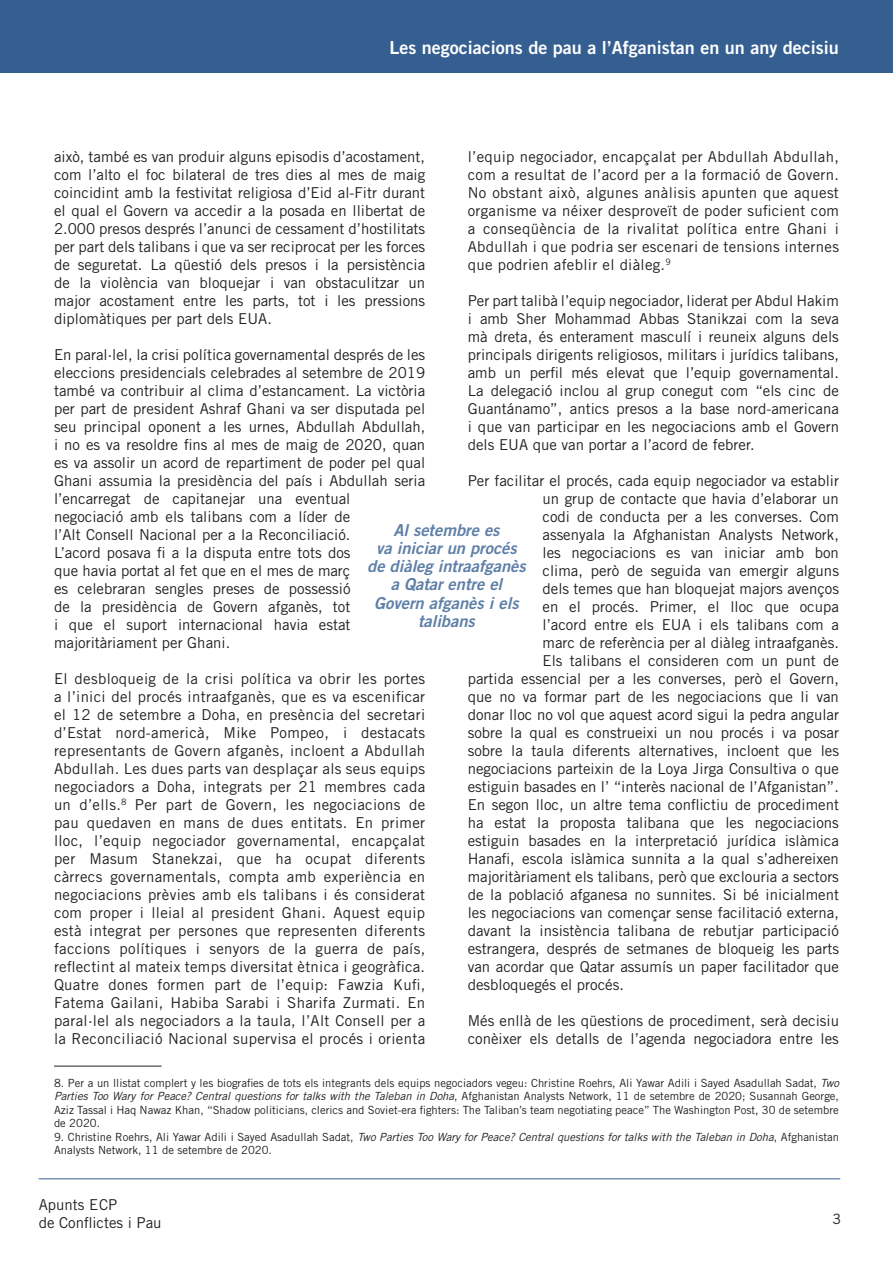
<style>
.page{position:relative;width:893px;height:1263px;background:#fff}
.page>*{position:absolute;margin:0;border:0;box-sizing:border-box;transform-origin:0 0}
.t1{font:18px "Trade Gothic LT Std Bd 2";color:#fff}
.t2{font:16.5px/18.1px "Trade Gothic LT Std Bd 2 Obl";color:#5e7fa7;text-align:center}
.t3{font:15px/18px "Trade Gothic LT Std";color:#231f20;text-align:justify}
.t4{font:14.25px "Trade Gothic LT Std";color:#231f20}
.t5{font:11.25px/13.5px "Trade Gothic LT Std";color:#231f20;text-align:justify}
.s1{font-style:italic}
</style>
<div class="page">
<hr style="left:39px;top:1178px;width:801px;height:1px;background:#365f91">
<div style="left:0;top:0;width:893px;height:72px;background:#365f91"></div>
<hr style="left:54px;top:1066px;width:108px;height:1px;background:#231f20">
<p class="t1" style="left:389px;top:37px;width:451px">Les negociacions de pau a l’Afganistan en un any decisiu</p>
<p class="t3" style="left:54px;top:147px;width:373px">això, també es van produir alguns episodis d’acostament, com l’alto el foc bilateral de tres dies al mes de maig coincidint amb la festivitat religiosa d’Eid al-Fitr durant el qual el Govern va accedir a la posada en llibertat de 2.000 presos després l’anunci de cessament d’hostilitats per part dels talibans i que va ser reciprocat per les forces de seguretat. La qüestió dels presos i la persistència de la violència van bloquejar i van obstaculitzar un major acostament entre les parts, tot i les pressions diplomàtiques per part dels EUA.</p>
<p class="t3" style="left:54px;top:345px;width:373px;text-align:left">En paral·lel, la crisi política governamental després de les eleccions presidencials celebrades al setembre de 2019 també va contribuir al clima d’estancament. La victòria per part de president Ashraf Ghani va ser disputada pel seu principal oponent a les urnes, Abdullah Abdullah, i no es va resoldre fins al mes de maig de 2020, quan es va assolir un acord de repartiment de poder pel qual Ghani assumia la presidència del país i Abdullah seria l’encarregat de capitanejar una eventual<br>negociació amb els talibans com a líder de<br>l’Alt Consell Nacional per a la Reconciliació.<br>L’acord posava fi a la disputa entre tots dos<br>que havia portat al fet que en el mes de març<br>es celebraran sengles preses de possessió<br>de la presidència de Govern afganès, tot<br>i que el suport internacional havia estat majoritàriament per Ghani.</p>
<p class="t3" style="left:54px;top:669px;width:373px">El desbloqueig de la crisi política va obrir les portes a l’inici del procés intraafganès, que es va escenificar el 12 de setembre a Doha, en presència del secretari d’Estat nord-americà, Mike Pompeo, i destacats representants de Govern afganès, incloent a Abdullah Abdullah. Les dues parts van desplaçar als seus equips negociadors a Doha, integrats per 21 membres cada un d’ells.<sup>8</sup> Per part de Govern, les negociacions de pau quedaven en mans de dues entitats. En primer lloc, l’equip negociador governamental, encapçalat per Masum Stanekzai, que ha ocupat diferents càrrecs governamentals, compta amb experiència en negociacions prèvies amb els talibans i és considerat com proper i lleial al president Ghani. Aquest equip està integrat per persones que representen diferents faccions polítiques i senyors de la guerra de país, reflectint al mateix temps diversitat ètnica i geogràfica.<br>Quatre dones formen part de l’equip: Fawzia Kufi, Fatema Gailani, Habiba Sarabi i Sharifa Zurmati. En paral·lel als negociadors a la taula, l’Alt Consell per a la Reconciliació Nacional supervisa el procés i orienta</p>
<p class="t3" style="left:468px;top:147px;width:373px">l’equip negociador, encapçalat per Abdullah Abdullah, com a resultat de l’acord per a la formació de Govern.<br>No obstant això, algunes anàlisis apunten que aquest organisme va néixer desproveït de poder suficient com a conseqüència de la rivalitat política entre Ghani i Abdullah i que podria ser escenari de tensions internes que podrien afeblir el diàleg.<sup>9</sup></p>
<p class="t3" style="left:468px;top:291px;width:373px">Per part talibà l’equip negociador, liderat per Abdul Hakim i amb Sher Mohammad Abbas Stanikzai com la seva mà dreta, és enterament masculí i reuneix alguns dels principals dirigents religiosos, militars i jurídics talibans, amb un perfil més elevat que l’equip governamental.<br>La delegació inclou al grup conegut com “els cinc de Guantánamo”, antics presos a la base nord-americana i que van participar en les negociacions amb el Govern dels EUA que van portar a l’acord de febrer.</p>
<p class="t3" style="left:468px;top:471px;width:373px">Per facilitar el procés, cada equip negociador va establir</p>
<p class="t3" style="left:542px;top:489px;width:298px">un grup de contacte que havia d’elaborar un</p>
<p class="t3" style="left:542px;top:507px;width:298px">codi de conducta per a les converses. Com</p>
<p class="t3" style="left:542px;top:525px;width:298px">assenyala la Afghanistan Analysts Network,</p>
<p class="t3" style="left:542px;top:543px;width:298px">les negociacions es van iniciar amb bon</p>
<p class="t3" style="left:542px;top:561px;width:298px">clima, però de seguida van emergir alguns</p>
<p class="t3" style="left:542px;top:579px;width:298px">dels temes que han bloquejat majors avenços</p>
<p class="t3" style="left:542px;top:597px;width:298px">en el procés. Primer, el lloc que ocupa</p>
<p class="t3" style="left:542px;top:615px;width:298px">l’acord entre els EUA i els talibans com a</p>
<p class="t3" style="left:542px;top:633px;width:298px">marc de referència per al diàleg intraafganès.</p>
<p class="t3" style="left:542px;top:651px;width:298px">Els talibans el consideren com un punt de</p>
<p class="t3" style="left:468px;top:669px;width:373px">partida essencial per a les converses, però el Govern,</p>
<p class="t3" style="left:468px;top:687px;width:373px">que no va formar part de les negociacions que li van</p>
<p class="t3" style="left:468px;top:705px;width:373px">donar lloc no vol que aquest acord sigui la pedra angular</p>
<p class="t3" style="left:468px;top:723px;width:373px">sobre la qual es construeixi un nou procés i va posar</p>
<p class="t3" style="left:468px;top:741px;width:373px">sobre la taula diferents alternatives, incloent que les</p>
<p class="t3" style="left:468px;top:759px;width:373px">negociacions parteixin de la Loya Jirga Consultiva o que</p>
<p class="t3" style="left:468px;top:777px;width:373px">estiguin basades en l’ “interès nacional de l’Afganistan”.</p>
<p class="t3" style="left:468px;top:795px;width:373px">En segon lloc, un altre tema conflictiu de procediment</p>
<p class="t3" style="left:468px;top:813px;width:373px">ha estat la proposta talibana que les negociacions</p>
<p class="t3" style="left:468px;top:831px;width:373px">estiguin basades en la interpretació jurídica islàmica</p>
<p class="t3" style="left:468px;top:849px;width:373px">Hanafi, escola islàmica sunnita a la qual s’adhereixen</p>
<p class="t3" style="left:468px;top:867px;width:373px">majoritàriament els talibans, però que exclouria a sectors</p>
<p class="t3" style="left:468px;top:885px;width:373px">de la població afganesa no sunnites. Si bé inicialment</p>
<p class="t3" style="left:468px;top:903px;width:373px">les negociacions van començar sense facilitació externa,</p>
<p class="t3" style="left:468px;top:921px;width:373px">davant la insistència talibana de rebutjar participació</p>
<p class="t3" style="left:468px;top:939px;width:373px">estrangera, després de setmanes de bloqueig les parts</p>
<p class="t3" style="left:468px;top:957px;width:373px">van acordar que Qatar assumís un paper facilitador que</p>
<p class="t3" style="left:468px;top:975px;width:158px">desbloquegés el procés.</p>
<p class="t3" style="left:468px;top:1011px;width:373px">Més enllà de les qüestions de procediment, serà decisiu conèixer els detalls de l’agenda negociadora entre les</p>
<p class="t5" style="left:54px;top:1076px;width:786px">8. Per a un llistat complert y les biografies de tots els integrants dels equips negociadors vegeu: Christine Roehrs, Ali Yawar Adili i Sayed Asadullah Sadat, <span class="s1">Two Parties Too Wary for Peace? Central questions for talks with the Taleban in Doha</span>, Afghanistan Analysts Network, 11 de setembre de 2020; Susannah George, Aziz Tassal i Haq Nawaz Khan, “Shadow politicians, clerics and Soviet-era fighters: The Taliban’s team negotiating peace” The Washington Post, 30 de setembre de 2020.</p>
<p class="t5" style="left:54px;top:1130px;width:786px">9. Christine Roehrs, Ali Yawar Adili i Sayed Asadullah Sadat, <span class="s1">Two Parties Too Wary for Peace? Central questions for talks with the Taleban in Doha</span>, Afghanistan<br>Analysts Network, 11 de setembre de 2020.</p>
<p class="t2" style="left:367px;top:521px;width:160px">Al setembre es<br>va iniciar un procés de diàleg intraafganès a Qatar entre el<br>Govern afganès i els talibans</p>
<p class="t3" style="left:39px;top:1195px;width:124px">Apunts ECP<br>de Conflictes i Pau</p>
<p class="t4" style="left:832px;top:1210px;width:10px">3</p>
</div>
